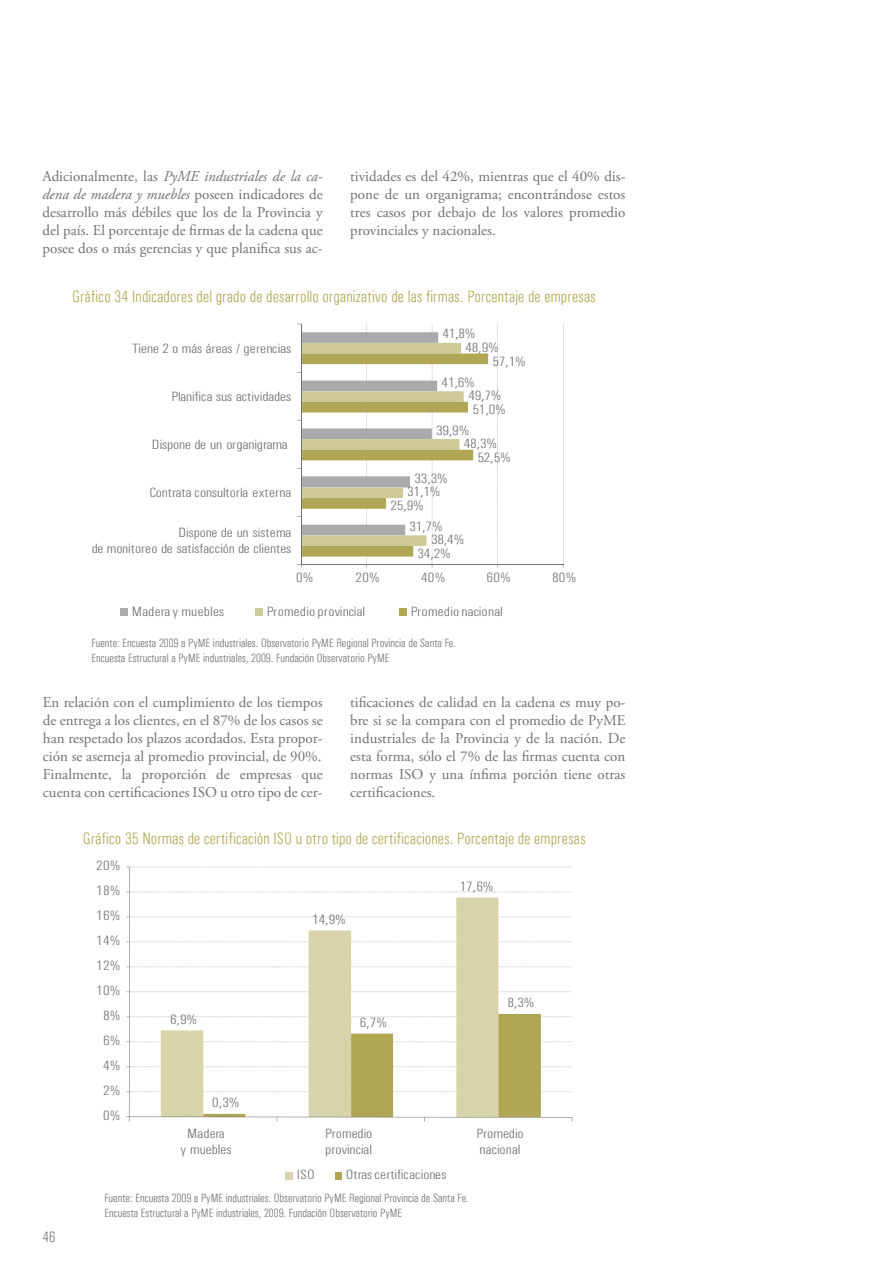
<style>
.page{position:relative;width:893px;height:1263px;background:#fff}
.page>*{position:absolute;margin:0;border:0;box-sizing:border-box;transform-origin:0 0}
.t1{font:300 condensed 16.5px "Univers";letter-spacing:.015em;color:#afa754}
.t2{font:15px/18px "Adobe Garamond Pro";color:#717073;text-align:justify}
.t3{font:300 condensed 15px "Univers";color:#717073}
.t4{font:300 condensed 13.5px/16.2px "Univers";color:#717073;scale:1.18 1}
.t5{font:300 condensed 12px/14.4px "Univers";color:#717073}
.s1{font-style:italic}
</style>
<div class="page">
<svg style="left:127px;top:867px;width:446px;height:254px"></svg>
<div style="left:286px;top:1172px;width:7px;height:7px;background:#d7d3aa"></div>
<div style="left:335px;top:1172px;width:7px;height:7px;background:#afa754"></div>
<svg style="left:366px;top:324px;width:198px;height:241px"></svg>
<hr style="left:301px;top:564px;width:262px;height:1px;background:#717073">
<hr style="left:301px;top:324px;width:1px;height:241px;background:#717073">
<svg style="left:297px;top:332px;width:191px;height:224px"></svg>
<div style="left:120px;top:608px;width:8px;height:7px;background:#aaa9ab"></div>
<div style="left:255px;top:608px;width:8px;height:7px;background:#cfca99"></div>
<div style="left:399px;top:608px;width:8px;height:7px;background:#afa754"></div>
<p class="t2" style="left:43px;top:168px;width:282px">Adicionalmente, las <span class="s1">PyME industriales de la ca&shy;dena de madera y muebles</span> poseen indicadores de desarrollo más débiles que los de la Provincia y del país. El porcentaje de firmas de la cadena que posee dos o más gerencias y que planifica sus ac-</p>
<p class="t2" style="left:350px;top:168px;width:277px">tividades es del 42%, mientras que el 40% dis&shy;pone de un organigrama; encontrándose estos tres casos por debajo de los valores promedio provinciales y nacionales.</p>
<p class="t1" style="left:72px;top:286px;width:525px">Gráfico 34 Indicadores del grado de desarrollo organizativo de las firmas. Porcentaje de empresas</p>
<p class="t4" style="left:132px;top:340px;width:136px">Tiene 2 o más áreas / gerencias</p>
<p class="t4" style="left:171px;top:388px;width:103px">Planifica sus actividades</p>
<p class="t4" style="left:152px;top:436px;width:117px">Dispone de un organigrama</p>
<p class="t4" style="left:149px;top:484px;width:122px">Contrata consultoría externa</p>
<p class="t4" style="left:92px;top:524px;width:171px;text-align:right">Dispone de un sistema<br>de monitoreo de satisfacción de clientes</p>
<p class="t4" style="left:442px;top:326px;width:30px">41,8%</p>
<p class="t4" style="left:442px;top:374px;width:30px">41,6%</p>
<p class="t4" style="left:436px;top:422px;width:30px">39,9%</p>
<p class="t4" style="left:415px;top:470px;width:30px">33,3%</p>
<p class="t4" style="left:409px;top:518px;width:30px">31,7%</p>
<p class="t4" style="left:466px;top:339px;width:30px">48,9%</p>
<p class="t4" style="left:468px;top:388px;width:30px">49,7%</p>
<p class="t4" style="left:464px;top:436px;width:30px">48,3%</p>
<p class="t4" style="left:492px;top:353px;width:30px">57,1%</p>
<p class="t4" style="left:473px;top:401px;width:30px">51,0%</p>
<p class="t4" style="left:477px;top:449px;width:30px">52,5%</p>
<p class="t4" style="left:407px;top:484px;width:30px">31,1%</p>
<p class="t4" style="left:431px;top:532px;width:30px">38,4%</p>
<p class="t4" style="left:391px;top:497px;width:30px">25,9%</p>
<p class="t4" style="left:418px;top:545px;width:30px">34,2%</p>
<p class="t4" style="left:296px;top:569px;width:16px">0%</p>
<p class="t4" style="left:356px;top:569px;width:22px">20%</p>
<p class="t4" style="left:421px;top:569px;width:22px">40%</p>
<p class="t4" style="left:487px;top:569px;width:22px">60%</p>
<p class="t4" style="left:552px;top:569px;width:22px">80%</p>
<p class="t4" style="left:132px;top:603px;width:80px">Madera y muebles</p>
<p class="t4" style="left:267px;top:603px;width:85px">Promedioprovincial</p>
<p class="t4" style="left:411px;top:603px;width:80px">Promedionacional</p>
<p class="t5" style="left:92px;top:636px;width:366px">Fuente: Encuesta 2009 a PyME industriales. Observatorio PyME Regional Provincia de Santa Fe.<br>Encuesta Estructural a PyME industriales, 2009. Fundación Observatorio PyME</p>
<p class="t2" style="left:43px;top:693px;width:281px">En relación con el cumplimiento de los tiempos de entrega a los clientes, en el 87% de los casos se han respetado los plazos acordados. Esta propor&shy;ción se asemeja al promedio provincial, de 90%.<br>Finalmente, la proporción de empresas que cuenta con certificaciones ISO u otro tipo de cer-</p>
<p class="t2" style="left:350px;top:693px;width:277px">tificaciones de calidad en la cadena es muy po&shy;bre si se la compara con el promedio de PyME industriales de la Provincia y de la nación. De esta forma, sólo el 7% de las firmas cuenta con normas ISO y una ínfima porción tiene otras certificaciones.</p>
<p class="t1" style="left:83px;top:829px;width:504px">Gráfico 35 Normas de certificación ISO u otro tipo de certificaciones. Porcentaje de empresas</p>
<p class="t4" style="left:96px;top:858px;width:22px">20%</p>
<p class="t4" style="left:96px;top:883px;width:22px">18%</p>
<p class="t4" style="left:96px;top:908px;width:22px">16%</p>
<p class="t4" style="left:96px;top:933px;width:22px">14%</p>
<p class="t4" style="left:96px;top:958px;width:22px">12%</p>
<p class="t4" style="left:96px;top:983px;width:22px">10%</p>
<p class="t4" style="left:103px;top:1008px;width:16px">8%</p>
<p class="t4" style="left:103px;top:1033px;width:16px">6%</p>
<p class="t4" style="left:103px;top:1058px;width:16px">4%</p>
<p class="t4" style="left:103px;top:1083px;width:16px">2%</p>
<p class="t4" style="left:103px;top:1108px;width:16px">0%</p>
<p class="t4" style="left:170px;top:1011px;width:24px">6,9%</p>
<p class="t4" style="left:212px;top:1094px;width:24px">0,3%</p>
<p class="t4" style="left:312px;top:911px;width:30px">14,9%</p>
<p class="t4" style="left:360px;top:1014px;width:24px">6,7%</p>
<p class="t4" style="left:460px;top:878px;width:30px">17,6%</p>
<p class="t4" style="left:507px;top:995px;width:24px">8,3%</p>
<p class="t3" style="left:43px;top:1229px;width:14px">46</p>
<p class="t4" style="left:180px;top:1125px;width:45px;text-align:center">Madera<br>y muebles</p>
<p class="t4" style="left:325px;top:1125px;width:42px">Promedio provincial</p>
<p class="t4" style="left:476px;top:1125px;width:42px">Promedio nacional</p>
<p class="t4" style="left:297px;top:1167px;width:17px">ISO</p>
<p class="t4" style="left:346px;top:1167px;width:87px">Otras certificaciones</p>
<p class="t5" style="left:104px;top:1191px;width:366px">Fuente: Encuesta 2009 a PyME industriales. Observatorio PyME Regional Provincia de Santa Fe.<br>Encuesta Estructural a PyME industriales, 2009. Fundación Observatorio PyME</p>
</div>
